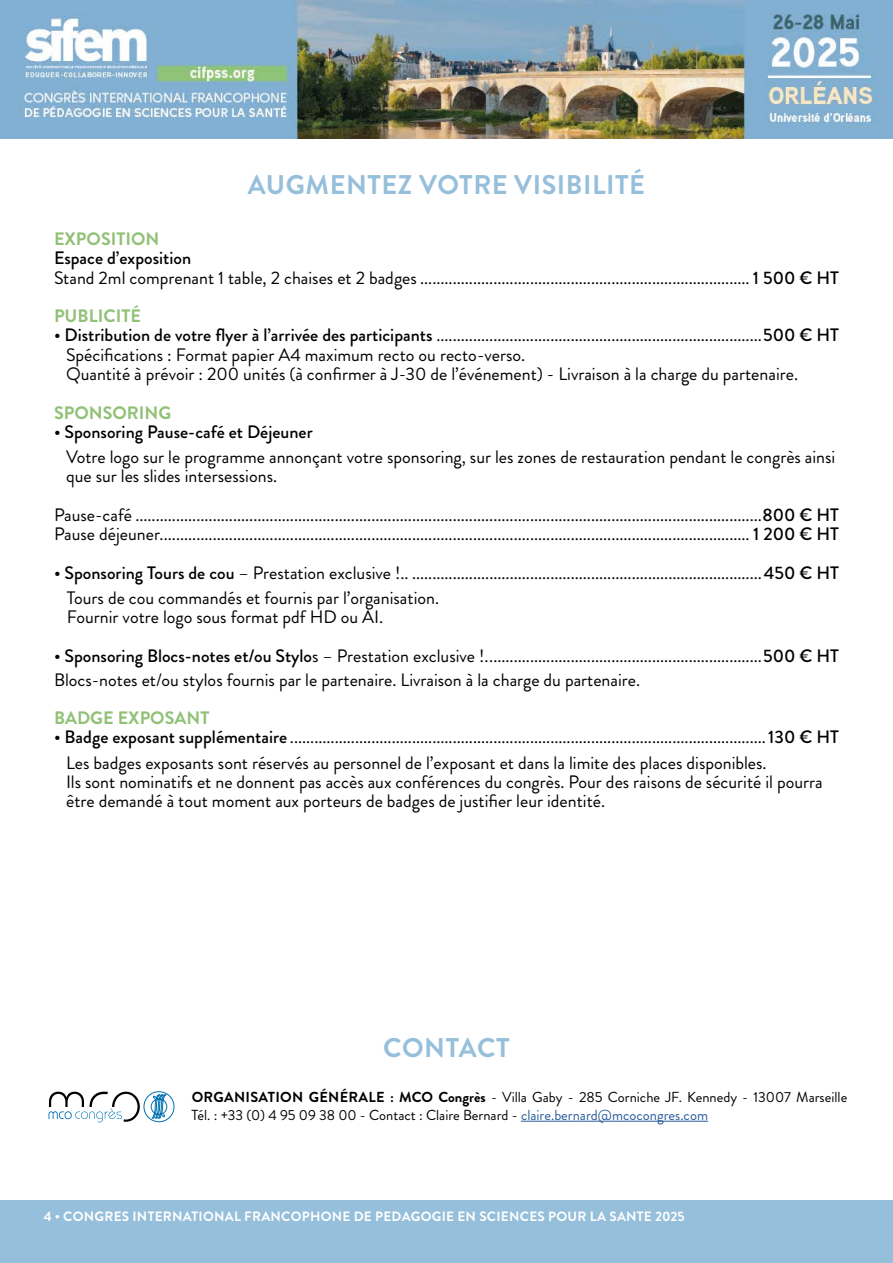
<style>
.page{position:relative;width:893px;height:1263px;background:#fff}
.page>*{position:absolute;margin:0;border:0;box-sizing:border-box;transform-origin:0 0}
.t1{font:700 27px "Brandon Grotesque";letter-spacing:.02em;color:#96bfdb}
.t2{font:18px/19.4px "Brandon Grotesque";color:#000}
.t3{font:700 18px "Brandon Grotesque";color:#91c176}
.t4{font:500 18px "Brandon Grotesque";color:#000}
.t5{font:14.55px/17.9px "Brandon Grotesque";color:#000}
.t6{font:700 13.5px "Brandon Grotesque";letter-spacing:.02em;color:#fff}
.s1{font-weight:500}
.s2{font-weight:700}
.s3{color:#275b9b}
</style>
<div class="page">
<div style="left:0;top:1200px;width:893px;height:63px;background:#96bfdb"></div>
<img style="left:0;top:0;width:893px;height:139px">
<hr style="left:521px;top:1121px;width:187px;height:1px;background:#275b9b">
<svg style="left:49px;top:1091px;width:126px;height:31px"></svg>
<h1 class="t1" style="left:248px;top:166px;width:399px">AUGMENTEZ VOTRE VISIBILITÉ</h1>
<p class="t3" style="left:54px;top:226px;width:107px">EXPOSITION</p>
<p class="t2" style="left:54px;top:249px;width:786px"><span class="s1">Espace d’exposition<br></span>Stand 2ml comprenant 1 table, 2 chaises et 2 badges ................................................................................. <span class="s1">1 500 € HT</span></p>
<p class="t3" style="left:54px;top:303px;width:88px">PUBLICITÉ</p>
<p class="t2" style="left:66px;top:326px;width:774px;text-indent:-12px"><span class="s1">• Distribution de votre flyer à l’arrivée des participants</span> ................................................................................<span class="s1">500 € HT<br></span>Spécifications : Format papier A4 maximum recto ou recto-verso.<br>Quantité à prévoir : 200 unités (à confirmer à J-30 de l’événement) - Livraison à la charge du partenaire.</p>
<p class="t3" style="left:54px;top:400px;width:119px">SPONSORING</p>
<p class="t4" style="left:54px;top:419px;width:260px">• Sponsoring Pause-café et Déjeuner</p>
<p class="t2" style="left:66px;top:447px;width:771px">Votre logo sur le programme annonçant votre sponsoring, sur les zones de restauration pendant le congrès ainsi que sur les slides intersessions.</p>
<p class="t2" style="left:54px;top:505px;width:786px">Pause-café ..........................................................................................................................................................<span class="s1">800 € HT<br></span>Pause déjeuner................................................................................................................................................. <span class="s1">1 200 € HT</span></p>
<p class="t2" style="left:67px;top:560px;width:774px;line-height:25.3px;text-indent:-13px"><span class="s1">• Sponsoring Tours de cou</span> – Prestation exclusive !.. ......................................................................................<span class="s1">450 € HT<br></span>Tours de cou commandés et fournis par l’organisation.</p>
<p class="t2" style="left:67px;top:608px;width:318px">Fournir votre logo sous format pdf HD ou AI.</p>
<p class="t2" style="left:54px;top:644px;width:786px;line-height:23.5px"><span class="s1">• Sponsoring Blocs-notes et/ou Stylo</span>s – Prestation exclusive !....................................................................<span class="s1">500 € HT<br></span>Blocs-notes et/ou stylos fournis par le partenaire. Livraison à la charge du partenaire.</p>
<p class="t3" style="left:54px;top:705px;width:157px">BADGE EXPOSANT</p>
<p class="t2" style="left:66px;top:725px;width:774px;line-height:25.3px;text-indent:-12px"><span class="s1">• Badge exposant supplémentaire</span> .....................................................................................................................<span class="s1">130 € HT<br></span>Les badges exposants sont réservés au personnel de l’exposant et dans la limite des places disponibles.</p>
<p class="t2" style="left:66px;top:772px;width:758px">Ils sont nominatifs et ne donnent pas accès aux conférences du congrès. Pour des raisons de sécurité il pourra être demandé à tout moment aux porteurs de badges de justifier leur identité.</p>
<h1 class="t1" style="left:383px;top:1028px;width:128px">CONTACT</h1>
<p class="t5" style="left:192px;top:1088px;width:657px"><span class="s2">ORGANISATION GÉNÉRALE : MCO Congrès</span> - Villa Gaby - 285 Corniche JF. Kennedy - 13007 Marseille<br>Tél. : +33 (0) 4 95 09 38 00 - Contact : Claire Bernard - <span class="s3">claire.bernard@mcocongres.com</span></p>
<p class="t6" style="left:44px;top:1207px;width:642px">4 • CONGRES INTERNATIONAL FRANCOPHONE DE PEDAGOGIE EN SCIENCES POUR LA SANTE 2025</p>
</div>
